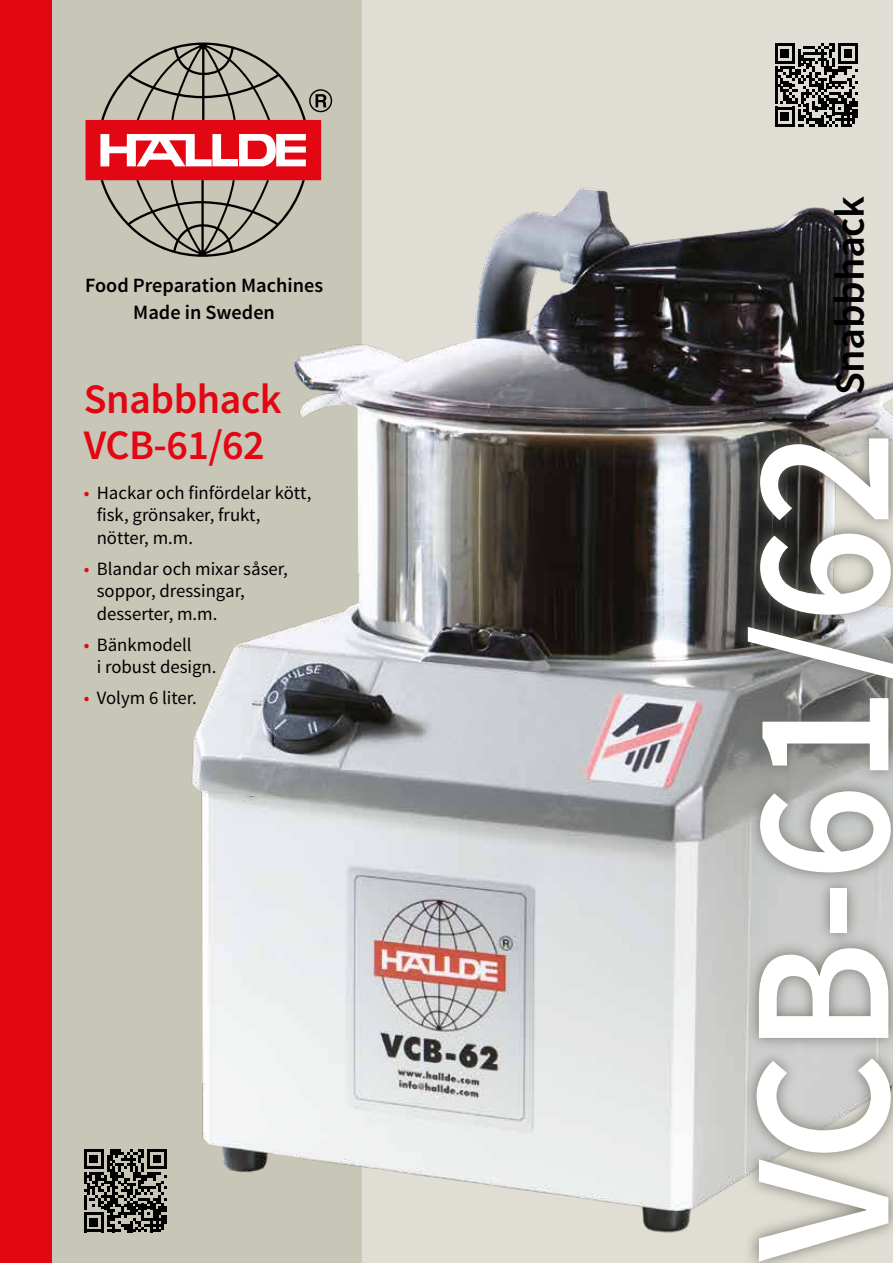
<style>
.page{position:relative;width:893px;height:1263px;background:#e0ded4}
.page>*{position:absolute;margin:0;border:0;box-sizing:border-box;transform-origin:0 0}
.t1{font:600 198px "Source Sans Pro";color:#fff;scale:.95 1}
.t2{font:600 42px/46.2px "Source Sans Pro";letter-spacing:-.015em;color:#e30613}
.t3{font:600 42px "Source Sans Pro";letter-spacing:-.005em;color:#000}
.t4{font:600 20.25px/27px "Source Sans Pro";color:#000;text-align:center}
.t5{font:18.75px/22.5px "Source Sans Pro";color:#000}
.s1{color:#e30613}
</style>
<div class="page">
<div style="left:0;top:0;width:361px;height:1263px;background:#c8c6b6"></div>
<div style="left:0;top:0;width:51px;height:1263px;background:#e30613"></div>
<img style="left:84px;top:168px;width:809px;height:1095px">
<svg style="left:734px;top:424px;width:159px;height:839px;background:#9a9a95"></svg>
<div style="left:309px;top:89px;width:23px;height:23px;border:1px solid #000;border-radius:50%"></div>
<svg style="left:86px;top:43px;width:241px;height:214px"></svg>
<svg style="left:775px;top:43px;width:83px;height:84px"></svg>
<svg style="left:84px;top:1149px;width:83px;height:83px"></svg>
<p class="t4" style="left:85px;top:272px;width:239px">Food Preparation Machines<br>Made in Sweden</p>
<h2 class="t2" style="left:84px;top:377px;width:199px">Snabbhack<br>VCB-61/62</h2>
<p class="t5" style="left:97px;top:481px;width:216px;text-indent:-13px"><span class="s1">•</span> Hackar och finfördelar kött, fisk, grönsaker, frukt, nötter, m.m.</p>
<p class="t5" style="left:97px;top:557px;width:193px;text-indent:-13px"><span class="s1">•</span> Blandar och mixar såser, soppor, dressingar, desserter, m.m.</p>
<p class="t5" style="left:97px;top:633px;width:121px;text-indent:-13px"><span class="s1">•</span> Bänkmodell<br>i robust design.</p>
<p class="t5" style="left:84px;top:687px;width:114px"><span class="s1">•</span> Volym 6 liter.</p>
<h2 class="t3" style="left:823px;top:395px;width:201px;rotate:-90deg">Snabbhack</h2>
<h1 class="t1" style="left:698px;top:1261px;width:876px;rotate:-90deg">VCB-61/62</h1>
</div>
